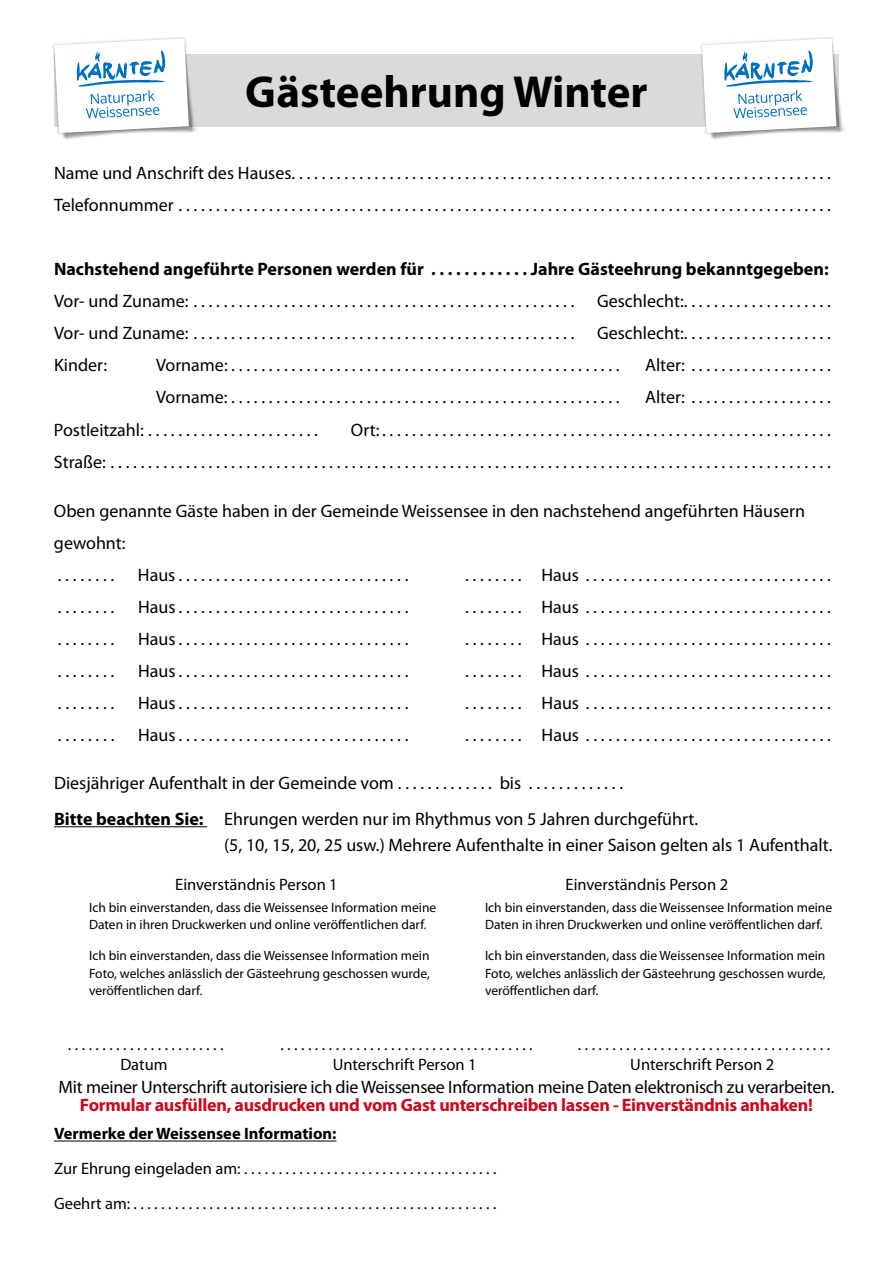
<style>
.page{position:relative;width:893px;height:1263px;background:#fff}
.page>*{position:absolute;margin:0;border:0;box-sizing:border-box;transform-origin:0 0}
.t1{font:700 45px "Myriad Pro";color:#000}
.t2{font:18px/32.1px "Myriad Pro";color:#000}
.t3{font:700 18px "Myriad Pro";color:#000}
.t4{font:700 18px "Myriad Pro";letter-spacing:-.015em;color:#cd071e}
.t5{font:16.5px/19.8px "Myriad Pro";color:#000;text-align:center}
.t6{font:700 16.5px "Myriad Pro";color:#000}
.t7{font:13.5px/17.1px "Myriad Pro";color:#000}
.s1{font-weight:700}
</style>
<div class="page">
<div style="left:54px;top:54px;width:785px;height:72px;background:#d9dadb"></div>
<hr style="left:54px;top:826px;width:153px;height:1px;background:#000">
<hr style="left:54px;top:1140px;width:283px;height:1px;background:#000">
<img style="left:62px;top:100px;width:134px;height:40px">
<img style="left:52px;top:37px;width:139px;height:98px">
<svg style="left:54px;top:38px;width:135px;height:95px"></svg>
<img style="left:710px;top:98px;width:134px;height:42px">
<img style="left:699px;top:37px;width:140px;height:98px">
<svg style="left:702px;top:38px;width:134px;height:95px"></svg>
<h1 class="t1" style="left:245px;top:67px;width:404px">Gästeehrung Winter</h1>
<p class="t2" style="left:54px;top:157px;width:771px">Name und Anschrift des Hauses . . . . . . . . . . . . . . . . . . . . . . . . . . . . . . . . . . . . . . . . . . . . . . . . . . . . . . . . . . . . . . . . . . . . . . .<br>Telefonnummer . . . . . . . . . . . . . . . . . . . . . . . . . . . . . . . . . . . . . . . . . . . . . . . . . . . . . . . . . . . . . . . . . . . . . . . . . . . . . . . . . . . . . .</p>
<p class="t3" style="left:54px;top:259px;width:776px">Nachstehend angeführte Personen werden für . . . . . . . . . . . . Jahre Gästeehrung bekanntgegeben:</p>
<p class="t2" style="left:54px;top:285px;width:522px">Vor- und Zuname: . . . . . . . . . . . . . . . . . . . . . . . . . . . . . . . . . . . . . . . . . . . . . . . . . . .</p>
<p class="t2" style="left:597px;top:285px;width:228px">Geschlecht: . . . . . . . . . . . . . . . . . . .</p>
<p class="t2" style="left:54px;top:317px;width:522px">Vor- und Zuname: . . . . . . . . . . . . . . . . . . . . . . . . . . . . . . . . . . . . . . . . . . . . . . . . . . .</p>
<p class="t2" style="left:597px;top:317px;width:228px">Geschlecht: . . . . . . . . . . . . . . . . . . .</p>
<p class="t2" style="left:54px;top:350px;width:55px">Kinder:</p>
<p class="t2" style="left:156px;top:350px;width:458px">Vorname: . . . . . . . . . . . . . . . . . . . . . . . . . . . . . . . . . . . . . . . . . . . . . . . . . . .</p>
<p class="t2" style="left:645px;top:350px;width:180px">Alter: . . . . . . . . . . . . . . . . . .</p>
<p class="t2" style="left:156px;top:382px;width:458px">Vorname: . . . . . . . . . . . . . . . . . . . . . . . . . . . . . . . . . . . . . . . . . . . . . . . . . . .</p>
<p class="t2" style="left:645px;top:382px;width:180px">Alter: . . . . . . . . . . . . . . . . . .</p>
<p class="t2" style="left:54px;top:414px;width:258px">Postleitzahl: . . . . . . . . . . . . . . . . . . . . . .</p>
<p class="t2" style="left:54px;top:414px;width:771px;text-align:right">Ort: . . . . . . . . . . . . . . . . . . . . . . . . . . . . . . . . . . . . . . . . . . . . . . . . . . . . . . . . . . .<br>Straße: . . . . . . . . . . . . . . . . . . . . . . . . . . . . . . . . . . . . . . . . . . . . . . . . . . . . . . . . . . . . . . . . . . . . . . . . . . . . . . . . . . . . . . . . . . . . . . .</p>
<p class="t2" style="left:54px;top:495px;width:753px">Oben genannte Gäste haben in der Gemeinde Weissensee in den nachstehend angeführten Häusern gewohnt:<br>........</p>
<p class="t2" style="left:138px;top:559px;width:272px">Haus . . . . . . . . . . . . . . . . . . . . . . . . . . . . . . .</p>
<p class="t2" style="left:465px;top:559px;width:50px">. . . . . . .</p>
<p class="t2" style="left:541px;top:559px;width:283px">Haus . . . . . . . . . . . . . . . . . . . . . . . . . . . . . . . .</p>
<p class="t2" style="left:58px;top:591px;width:56px">........</p>
<p class="t2" style="left:138px;top:591px;width:272px">Haus . . . . . . . . . . . . . . . . . . . . . . . . . . . . . . .</p>
<p class="t2" style="left:465px;top:591px;width:50px">. . . . . . .</p>
<p class="t2" style="left:541px;top:591px;width:283px">Haus . . . . . . . . . . . . . . . . . . . . . . . . . . . . . . . .</p>
<p class="t2" style="left:58px;top:623px;width:56px">........</p>
<p class="t2" style="left:138px;top:623px;width:272px">Haus . . . . . . . . . . . . . . . . . . . . . . . . . . . . . . .</p>
<p class="t2" style="left:465px;top:623px;width:50px">. . . . . . .</p>
<p class="t2" style="left:542px;top:623px;width:283px">Haus . . . . . . . . . . . . . . . . . . . . . . . . . . . . . . . .</p>
<p class="t2" style="left:58px;top:655px;width:56px">........</p>
<p class="t2" style="left:138px;top:655px;width:272px">Haus . . . . . . . . . . . . . . . . . . . . . . . . . . . . . . .</p>
<p class="t2" style="left:465px;top:655px;width:50px">. . . . . . .</p>
<p class="t2" style="left:542px;top:655px;width:283px">Haus . . . . . . . . . . . . . . . . . . . . . . . . . . . . . . . .</p>
<p class="t2" style="left:58px;top:688px;width:56px">........</p>
<p class="t2" style="left:138px;top:688px;width:272px">Haus . . . . . . . . . . . . . . . . . . . . . . . . . . . . . . .</p>
<p class="t2" style="left:465px;top:688px;width:50px">. . . . . . .</p>
<p class="t2" style="left:542px;top:688px;width:283px">Haus . . . . . . . . . . . . . . . . . . . . . . . . . . . . . . . .</p>
<p class="t2" style="left:58px;top:720px;width:56px">........</p>
<p class="t2" style="left:138px;top:720px;width:272px">Haus . . . . . . . . . . . . . . . . . . . . . . . . . . . . . . .</p>
<p class="t2" style="left:465px;top:720px;width:50px">. . . . . . .</p>
<p class="t2" style="left:542px;top:720px;width:283px">Haus . . . . . . . . . . . . . . . . . . . . . . . . . . . . . . . .</p>
<p class="t2" style="left:54px;top:766px;width:644px;line-height:35.7px">Diesjähriger Aufenthalt in der Gemeinde vom . . . . . . . . . . . . . bis . . . . . . . . . . . . .<br><span class="s1">Bitte beachten Sie:</span> Ehrungen werden nur im Rhythmus von 5 Jahren durchgeführt.</p>
<p class="t2" style="left:224px;top:829px;width:608px">(5, 10, 15, 20, 25 usw.) Mehrere Aufenthalte in einer Saison gelten als 1 Aufenthalt.</p>
<p class="t5" style="left:175px;top:875px;width:164px">Einverständnis Person 1</p>
<p class="t5" style="left:566px;top:875px;width:164px">Einverständnis Person 2</p>
<p class="t7" style="left:89px;top:899px;width:349px">Ich bin einverstanden, dass die Weissensee Information meine<br>Daten in ihren Druckwerken und online veröffentlichen darf.</p>
<p class="t7" style="left:485px;top:899px;width:349px">Ich bin einverstanden, dass die Weissensee Information meine<br>Daten in ihren Druckwerken und online veröffentlichen darf.</p>
<p class="t7" style="left:89px;top:947px;width:342px;text-align:justify">Ich bin einverstanden, dass die Weissensee Information mein Foto, welches anlässlich der Gästeehrung geschossen wurde, veröffentlichen darf.</p>
<p class="t7" style="left:485px;top:947px;width:342px;text-align:justify">Ich bin einverstanden, dass die Weissensee Information mein Foto, welches anlässlich der Gästeehrung geschossen wurde, veröffentlichen darf.</p>
<p class="t5" style="left:68px;top:1035px;width:156px">.......................<br>Datum</p>
<p class="t5" style="left:578px;top:1035px;width:252px">.....................................<br>Unterschrift Person 2</p>
<p class="t5" style="left:280px;top:1035px;width:252px">.....................................<br>Unterschrift Person 1</p>
<p class="t2" style="left:58px;top:1071px;width:776px">Mit meiner Unterschrift autorisiere ich die Weissensee Information meine Daten elektronisch zu verarbeiten.</p>
<p class="t4" style="left:80px;top:1095px;width:734px">Formular ausfüllen, ausdrucken und vom Gast unterschreiben lassen - Einverständnis anhaken!</p>
<p class="t6" style="left:54px;top:1124px;width:284px">Vermerke der Weissensee Information:</p>
<p class="t5" style="left:54px;top:1151px;width:444px;line-height:34.8px;text-align:left">Zur Ehrung eingeladen am: . . . . . . . . . . . . . . . . . . . . . . . . . . . . . . . . . . . . .<br>Geehrt am: . . . . . . . . . . . . . . . . . . . . . . . . . . . . . . . . . . . . . . . . . . . . . . . . . . . . .</p>
</div>
